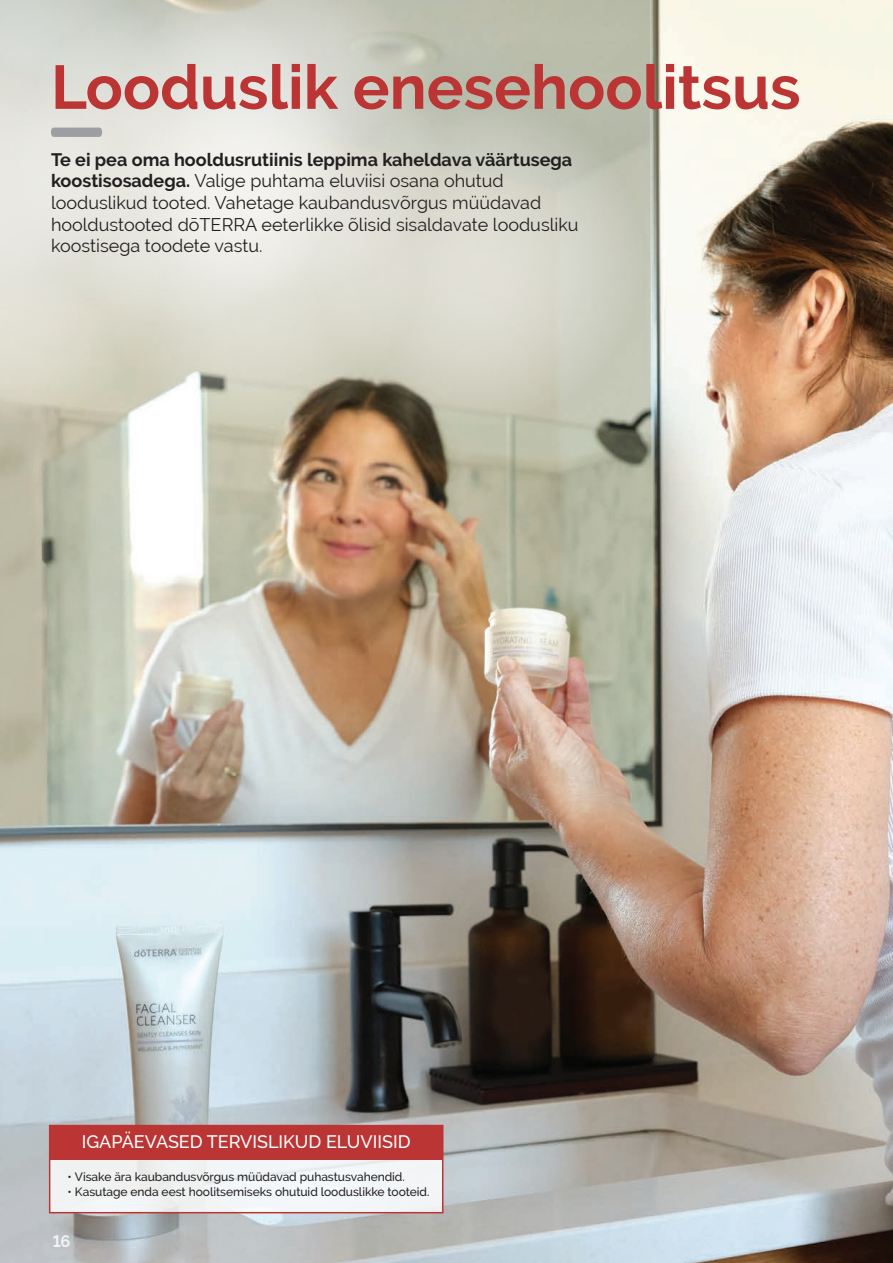
<style>
.page{position:relative;width:893px;height:1263px;background:#fff}
.page>*{position:absolute;margin:0;border:0;box-sizing:border-box;transform-origin:0 0}
.Main_Titles{font:700 61.5px "Raleway";color:#ba3534}
.Intro_Text{font:18px/21.6px "Raleway";color:#231f20}
.Body_Copy__10pt___14pt{font:500 18px "Raleway";color:#fff}
.t1{font:700 16.5px "Raleway";color:#fff}
.t2{font:500 12px "Raleway";letter-spacing:-.005em;color:#231f20}
.s1{font-weight:700}
</style>
<div class="page">
<img style="left:0;top:0;width:893px;height:1263px">
<div style="left:50px;top:1125px;width:393px;height:88px;background:#f2f5f6"></div>
<div style="left:49px;top:1125px;width:394px;height:34px;background:#ba3534"></div>
<div style="left:49px;top:1125px;width:394px;height:88px;border:2px solid #ba3534"></div>
<svg style="left:87px;top:92px;width:335px;height:335px;background:#cac8b9"></svg>
<div style="left:169px;top:299px;width:155px;height:29px;background:#e0dfd4"></div>
<svg style="left:169px;top:0;width:277px;height:299px;background:#deded7"></svg>
<svg style="left:0;top:0;width:177px;height:280px;background:#d6d8d1"></svg>
<svg style="left:310px;top:94px;width:335px;height:334px;background:#d1d0c4"></svg>
<svg style="left:0;top:94px;width:169px;height:335px;background:#e0ded4"></svg>
<svg style="left:51px;top:128px;width:51px;height:9px"></svg>
<p class="Main_Titles" style="left:51px;top:52px;width:751px">Looduslik enesehoolitsus</p>
<p class="Intro_Text" style="left:51px;top:149px;width:529px"><span class="s1">Te ei pea oma hooldusrutiinis leppima kaheldava väärtusega koostisosadega.</span> Valige puhtama eluviisi osana ohutud looduslikud tooted. Vahetage kaubandusvõrgus müüdavad hooldustooted dōTERRA eeterlikke õlisid sisaldavate loodusliku koostisega toodete vastu.</p>
<p class="Body_Copy__10pt___14pt" style="left:82px;top:1131px;width:330px">IGAPÄEVASED TERVISLIKUD ELUVIISID</p>
<p class="t2" style="left:67px;top:1170px;width:339px">• Visake ära kaubandusvõrgus müüdavad puhastusvahendid.</p>
<p class="t2" style="left:67px;top:1185px;width:364px">• Kasutage enda eest hoolitsemiseks ohutuid looduslikke tooteid.</p>
<p class="t1" style="left:53px;top:1231px;width:20px">16</p>
</div>
